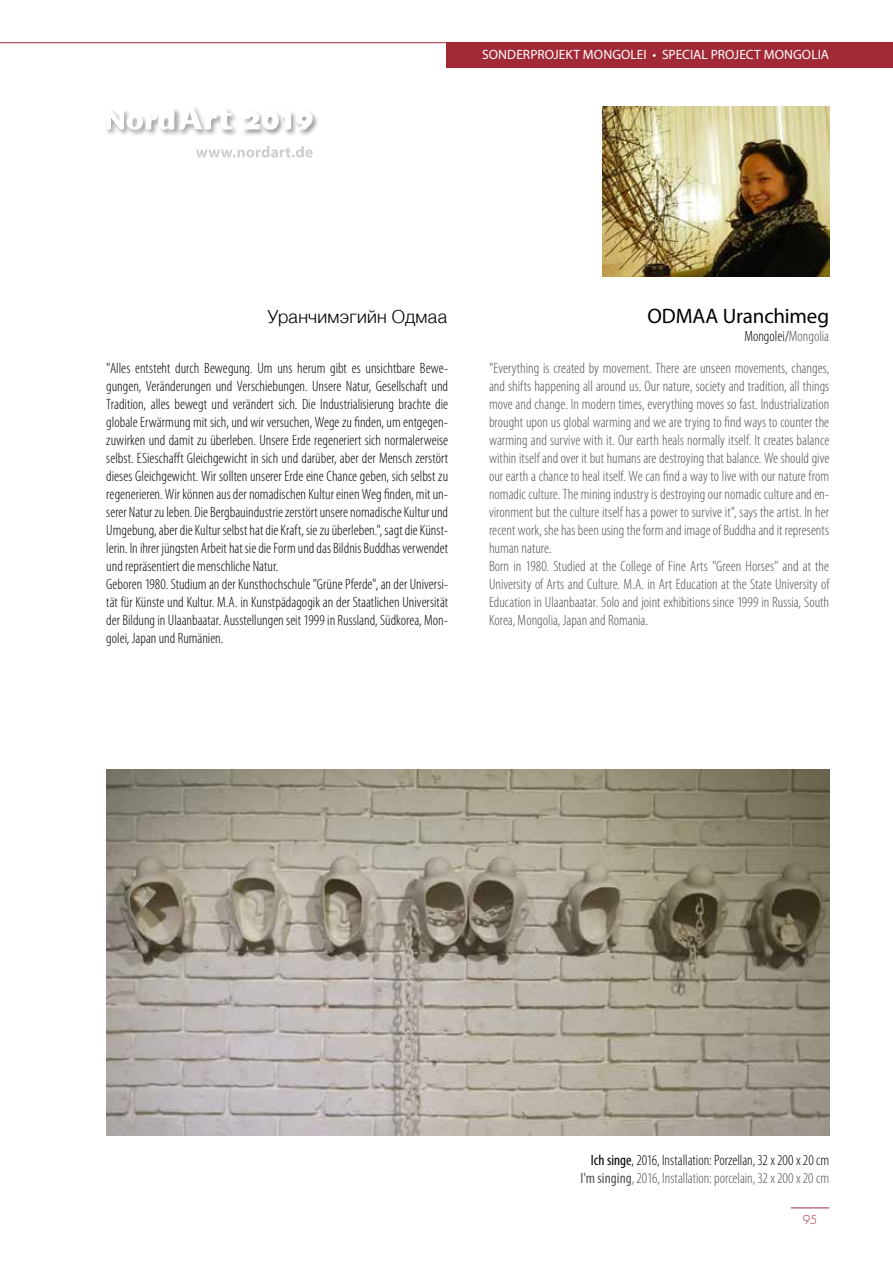
<style>
.page{position:relative;width:893px;height:1263px;background:#fff}
.page>*{position:absolute;margin:0;border:0;box-sizing:border-box;transform-origin:0 0}
.t1{font:21px "Myriad Pro";letter-spacing:-.005em;color:#000}
.t2{font:300 18px "Helvetica";letter-spacing:.015em;color:#000}
.t3{font:300 condensed 15px/18px "Myriad Pro";color:#000;text-align:right}
.t4{font:300 condensed 15px/18px "Myriad Pro";color:#514f53}
.t5{font:13.5px "Myriad Pro";letter-spacing:.005em;color:#fff}
.t6{font:300 12px "Futura Std";color:#a22a37}
.s1{color:#514f53}
.s2{font-weight:400}
.s3{font-weight:400;color:#514f53}
</style>
<div class="page">
<div style="left:446px;top:43px;width:447px;height:25px;background:#a22a37"></div>
<hr style="left:0;top:42px;width:446px;height:1px;background:#a22a37">
<hr style="left:791px;top:1207px;width:38px;height:1px;background:#a22a37">
<div style="left:241px;top:111px;width:78px;height:26px;background:#000;opacity:.75"></div>
<svg style="left:242px;top:111px;width:71px;height:19px"></svg>
<svg style="left:196px;top:146px;width:117px;height:12px"></svg>
<div style="left:105px;top:107px;width:77px;height:30px;background:#000;opacity:.75"></div>
<div style="left:177px;top:105px;width:62px;height:32px;background:#000;opacity:.75"></div>
<svg style="left:106px;top:106px;width:126px;height:24px"></svg>
<img style="left:602px;top:106px;width:227px;height:170px">
<img style="left:106px;top:770px;width:723px;height:366px">
<p class="t5" style="left:482px;top:46px;width:349px">SONDERPROJEKT MONGOLEI • SPECIAL PROJECT MONGOLIA</p>
<p class="t2" style="left:268px;top:302px;width:181px">Уранчимэгийн Одмаа</p>
<h1 class="t1" style="left:647px;top:303px;width:183px">ODMAA Uranchimeg</h1>
<p class="t3" style="left:744px;top:327px;width:86px">Mongolei/<span class="s1">Mongolia</span></p>
<p class="t3" style="left:106px;top:359px;width:343px;text-align:left">"Alles entsteht durch Bewegung. Um uns herum gibt es unsichtbare Bewe&shy;gungen, Veränderungen und Verschiebungen. Unsere Natur, Gesellschaft und Tradition, alles bewegt und verändert sich. Die Industrialisierung brachte die globale Erwärmung mit sich, und wir versuchen, Wege zu finden, um entgegen&shy;zuwirken und damit zu überleben. Unsere Erde regeneriert sich normalerweise selbst. ESieschafft Gleichgewicht in sich und darüber, aber der Mensch zerstört dieses Gleichgewicht. Wir sollten unserer Erde eine Chance geben, sich selbst zu regenerieren. Wir können aus der nomadischen Kultur einen Weg finden, mit un&shy;serer Natur zu leben. Die Bergbauindustrie zerstört unsere nomadische Kultur und Umgebung, aber die Kultur selbst hat die Kraft, sie zu überleben.", sagt die Künst&shy;lerin. In ihrer jüngsten Arbeit hat sie die Form und das Bildnis Buddhas verwendet und repräsentiert die menschliche Natur.<br>Geboren 1980. Studium an der Kunsthochschule "Grüne Pferde", an der Universi&shy;tät für Künste und Kultur. M.A. in Kunstpädagogik an der Staatlichen Universität der Bildung in Ulaanbaatar. Ausstellungen seit 1999 in Russland, Südkorea, Mon&shy;golei, Japan und Rumänien.</p>
<p class="t4" style="left:489px;top:359px;width:342px">"Everything is created by movement. There are unseen movements, changes, and shifts happening all around us. Our nature, society and tradition, all things move and change. In modern times, everything moves so fast. Industrialization brought upon us global warming and we are trying to find ways to counter the warming and survive with it. Our earth heals normally itself. It creates balance within itself and over it but humans are destroying that balance. We should give our earth a chance to heal itself. We can find a way to live with our nature from nomadic culture. The mining industry is destroying our nomadic culture and en&shy;vironment but the culture itself has a power to survive it", says the artist. In her recent work, she has been using the form and image of Buddha and it represents human nature.<br>Born in 1980. Studied at the College of Fine Arts "Green Horses" and at the University of Arts and Culture. M.A. in Art Education at the State University of Education in Ulaanbaatar. Solo and joint exhibitions since 1999 in Russia, South Korea, Mongolia, Japan and Romania.</p>
<p class="t3" style="left:581px;top:1151px;width:250px"><span class="s2">Ich singe</span>, 2016, Installation: Porzellan, 32 x 200 x 20 cm<br><span class="s3">I'm singing</span><span class="s1">, 2016, Installation: porcelain, 32 x 200 x 20 cm</span></p>
<p class="t6" style="left:803px;top:1213px;width:16px">95</p>
</div>
